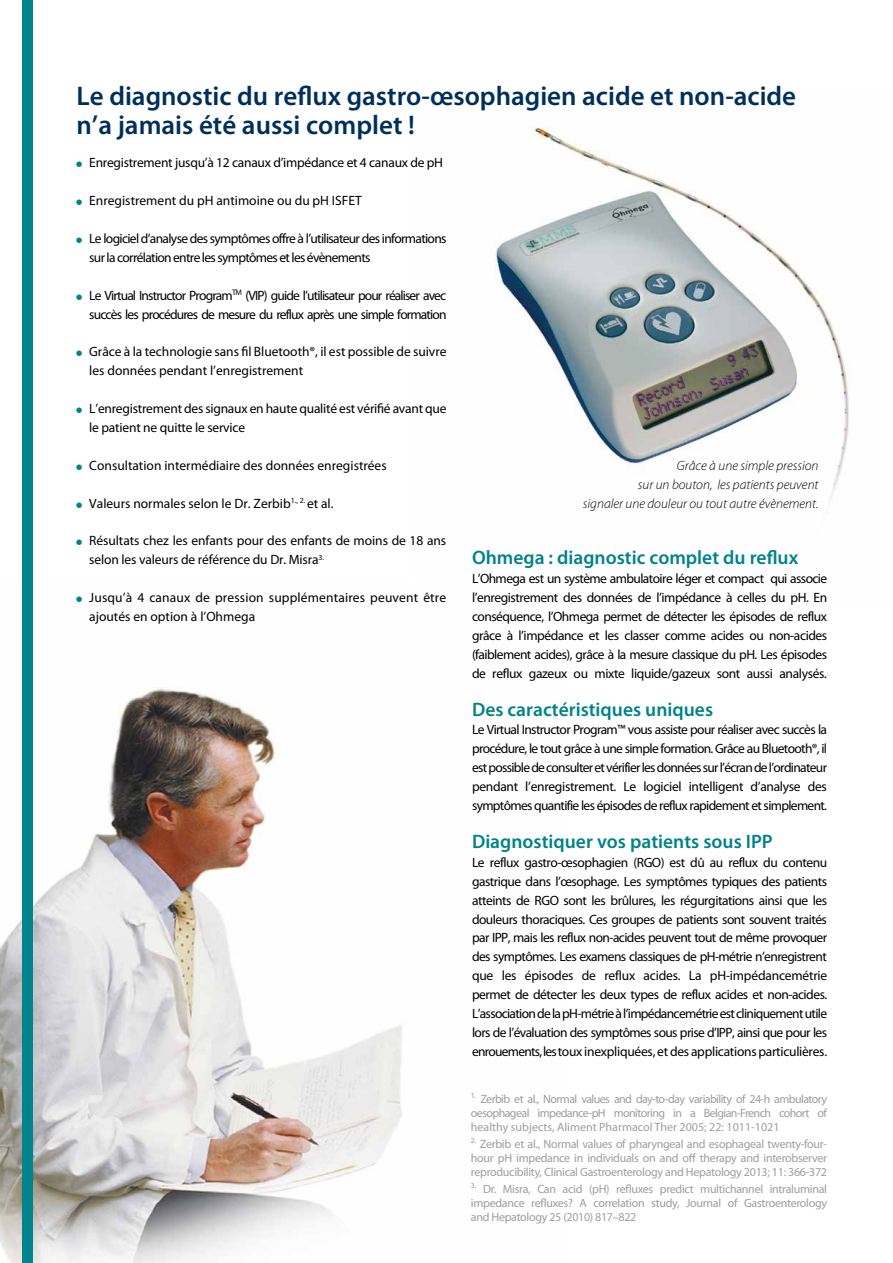
<style>
.page{position:relative;width:893px;height:1263px;background:#fff}
.page>*{position:absolute;margin:0;border:0;box-sizing:border-box;transform-origin:0 0}
.t1{font:600 27px/28.5px "Myriad Pro";color:#002f5c}
.t2{font:600 19.5px "Myriad Pro";color:#00838a}
.t3{font:13.5px/18.9px "Myriad Pro";letter-spacing:-.015em;color:#000}
.t4{font:13.5px/18.9px "Myriad Pro";letter-spacing:-.065em;color:#000}
.t5{font:13.5px/18.9px "Myriad Pro";letter-spacing:-.05em;color:#000}
.t6{font:italic 300 13.5px/18.9px "Myriad Pro";color:#000;text-align:right}
.t7{font:13.5px/18.9px "Myriad Pro";letter-spacing:.01em;color:#000}
.t8{font:12px/14.4px "Myriad Pro";letter-spacing:-.025em;color:#9c9e9f;text-align:justify}
</style>
<div class="page">
<img style="left:0;top:583px;width:402px;height:680px">
<img style="left:495px;top:127px;width:354px;height:375px">
<div style="left:23px;top:0;width:10px;height:1263px;background:#00838a"></div>
<svg style="left:77px;top:597px;width:5px;height:5px"></svg>
<h1 class="t1" style="left:77px;top:81px;width:721px">Le diagnostic du reflux gastro-œsophagien acide et non-acide n’a jamais été aussi complet !</h1>
<p class="t3" style="left:89px;top:153px;width:355px">Enregistrement jusqu’à 12 canaux d’impédance et 4 canaux de pH</p>
<p class="t3" style="left:89px;top:191px;width:274px">Enregistrement du pH antimoine ou du pH ISFET</p>
<p class="t5" style="left:89px;top:229px;width:359px">Le logiciel d’analyse des symptômes offre à l’utilisateur des informations sur la corrélation entre les symptômes et les évènements</p>
<p class="t4" style="left:89px;top:286px;width:359px">Le Virtual Instructor Program<sup>TM</sup> (VIP) guide l’utilisateur pour réaliser avec succès les procédures de mesure du reflux après une simple formation</p>
<p class="t3" style="left:89px;top:342px;width:359px">Grâce à la technologie sans fil Bluetooth®, il est possible de suivre les données pendant l’enregistrement</p>
<p class="t3" style="left:89px;top:399px;width:359px">L’enregistrement des signaux en haute qualité est vérifié avant que le patient ne quitte le service</p>
<p class="t3" style="left:89px;top:456px;width:299px">Consultation intermédiaire des données enregistrées</p>
<p class="t3" style="left:89px;top:493px;width:246px">Valeurs normales selon le Dr. Zerbib<sup>1.,</sup> <sup>2.</sup> et al.</p>
<p class="t3" style="left:89px;top:531px;width:358px">Résultats chez les enfants pour des enfants de moins de 18 ans selon les valeurs de référence du Dr. Misra<sup>3.</sup></p>
<p class="t7" style="left:89px;top:588px;width:358px">Jusqu’à 4 canaux de pression supplémentaires peuvent être ajoutés en option à l’Ohmega</p>
<p class="t6" style="left:583px;top:456px;width:237px">Grâce à une simple pression<br>sur un bouton, les patients peuvent<br>signaler une douleur ou tout autre évènement.</p>
<h2 class="t2" style="left:472px;top:545px;width:328px">Ohmega : diagnostic complet du reflux</h2>
<p class="t3" style="left:472px;top:569px;width:357px;text-align:justify">L’Ohmega est un système ambulatoire léger et compact qui associe l’enregistrement des données de l’impédance à celles du pH. En conséquence, l’Ohmega permet de détecter les épisodes de reflux grâce à l’impédance et les classer comme acides ou non-acides (faiblement acides), grâce à la mesure classique du pH. Les épisodes de reflux gazeux ou mixte liquide/gazeux sont aussi analysés.</p>
<h2 class="t2" style="left:472px;top:697px;width:243px">Des caractéristiques uniques</h2>
<p class="t3" style="left:472px;top:720px;width:357px;text-align:justify">Le Virtual Instructor Program™ vous assiste pour réaliser avec succès la procédure, le tout grâce à une simple formation. Grâce au Bluetooth®, il est possible de consulter et vérifier les données sur l’écran de l’ordinateur pendant l’enregistrement. Le logiciel intelligent d’analyse des symptômes quantifie les épisodes de reflux rapidement et simplement.</p>
<h2 class="t2" style="left:472px;top:829px;width:302px">Diagnostiquer vos patients sous IPP</h2>
<p class="t3" style="left:472px;top:853px;width:357px;text-align:justify">Le reflux gastro-œsophagien (RGO) est dû au reflux du contenu gastrique dans l’œsophage. Les symptômes typiques des patients atteints de RGO sont les brûlures, les régurgitations ainsi que les douleurs thoraciques. Ces groupes de patients sont souvent traités par IPP, mais les reflux non-acides peuvent tout de même provoquer des symptômes. Les examens classiques de pH-métrie n’enregistrent que les épisodes de reflux acides. La pH-impédancemétrie permet de détecter les deux types de reflux acides et non-acides.<br>L’association de la pH-métrie à l’impédancemétrie est cliniquement utile lors de l’évaluation des symptômes sous prise d’IPP, ainsi que pour les enrouements, les toux inexpliquées, et des applications particulières.</p>
<p class="t8" style="left:471px;top:1091px;width:358px"><sup>1.</sup> Zerbib et al., Normal values and day-to-day variability of 24-h ambulatory oesophageal impedance-pH monitoring in a Belgian-French cohort of healthy subjects, Aliment Pharmacol Ther 2005; 22: 1011-1021</p>
<p class="t8" style="left:471px;top:1136px;width:358px"><sup>2.</sup> Zerbib et al., Normal values of pharyngeal and esophageal twenty-four&shy;hour pH impedance in individuals on and off therapy and interobserver reproducibility, Clinical Gastroenterology and Hepatology 2013; 11: 366-372</p>
<p class="t8" style="left:471px;top:1181px;width:358px"><sup>3.</sup> Dr. Misra, Can acid (pH) refluxes predict multichannel intraluminal impedance refluxes? A correlation study, Journal of Gastroenterology and Hepatology 25 (2010) 817–822</p>
</div>
